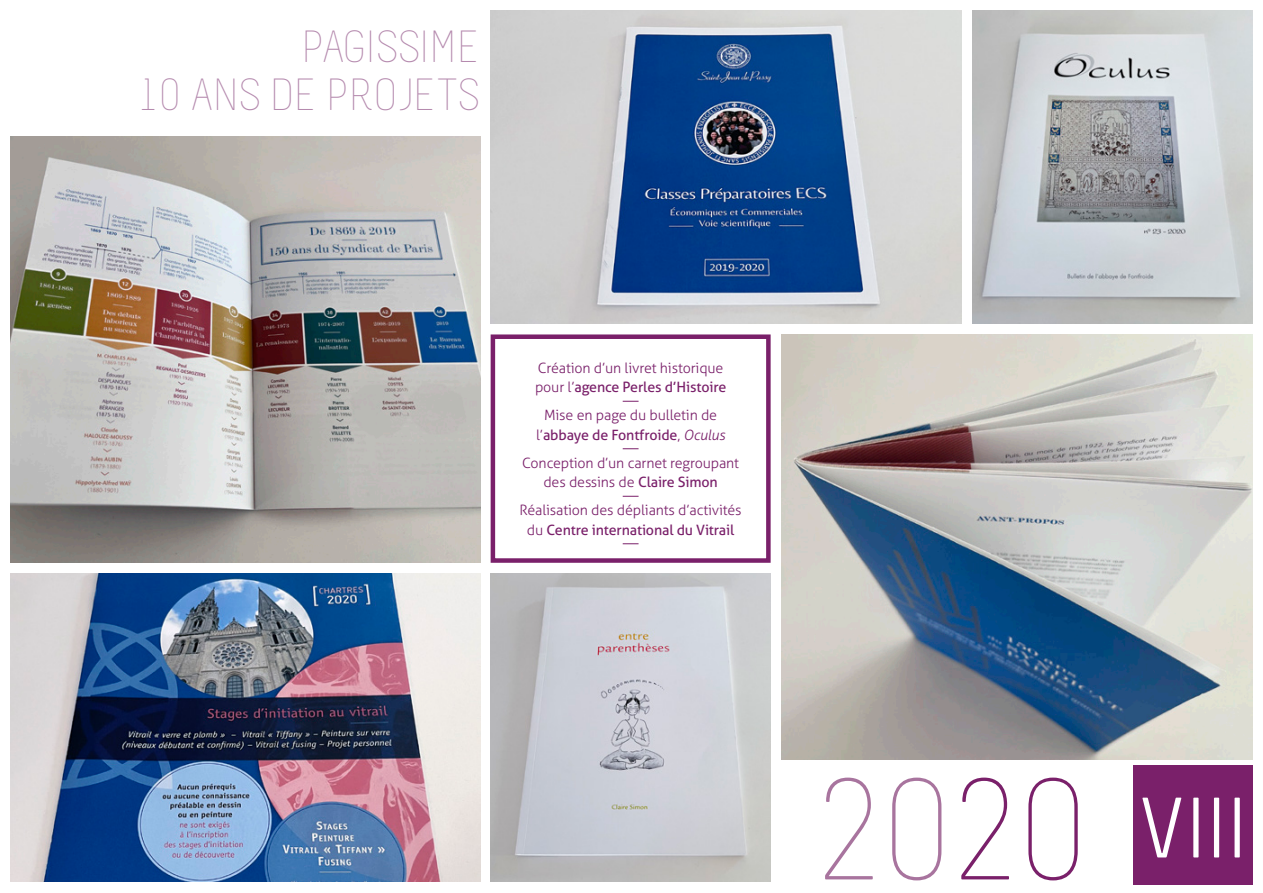
<style>
.page{position:relative;width:1263px;height:893px;background:#fff}
.page>*{position:absolute;margin:0;border:0;box-sizing:border-box;transform-origin:0 0}
.t1{font:300 144px "Melbourne";color:#a8749e}
.t2{font:85.5px "Melbourne";color:#fff}
.t3{font:300 45px/48px "Melbourne";color:#b58aae;text-align:right}
.collaboration{font:300 14.25px/19.5px "Aller";letter-spacing:-.01em;color:#7a206a;text-align:center}
.s1{font-weight:400}
.s2{font-style:italic}
.s3{color:#7a206a}
</style>
<div class="page">
<svg style="left:623px;top:401px;width:15px;height:1px"></svg>
<svg style="left:623px;top:448px;width:15px;height:1px"></svg>
<svg style="left:623px;top:496px;width:15px;height:1px"></svg>
<svg style="left:623px;top:543px;width:15px;height:1px"></svg>
<div style="left:491px;top:334px;width:280px;height:229px;border:4px solid #7a206a"></div>
<img style="left:781px;top:334px;width:471px;height:425px">
<img style="left:11px;top:136px;width:469px;height:427px">
<img style="left:491px;top:11px;width:471px;height:313px">
<img style="left:11px;top:573px;width:469px;height:309px">
<img style="left:972px;top:11px;width:280px;height:313px">
<img style="left:491px;top:573px;width:280px;height:309px">
<div style="left:1133px;top:766px;width:119px;height:119px;background:#7a206a"></div>
<h3 class="t3" style="left:141px;top:23px;width:341px">PAGISSIME<br>10 ANS DE PROJETS</h3>
<p class="collaboration" style="left:535px;top:358px;width:193px;text-align:left">Création d’un livret historique pour l’<span class="s1">agence Perles d’Histoire</span></p>
<p class="collaboration" style="left:536px;top:406px;width:190px">Mise en page du bulletin de l’<span class="s1">abbaye de Fontfroide</span>, <span class="s2">Oculus</span></p>
<p class="collaboration" style="left:522px;top:453px;width:218px">Conception d’un carnet regroupant des dessins de <span class="s1">Claire Simon</span></p>
<p class="collaboration" style="left:519px;top:501px;width:224px">Réalisation des dépliants d’activités du <span class="s1">Centre international du Vitrail</span></p>
<p class="t1" style="left:818px;top:755px;width:271px">20<span class="s3">20</span></p>
<p class="t2" style="left:1139px;top:783px;width:109px">VIII</p>
</div>
